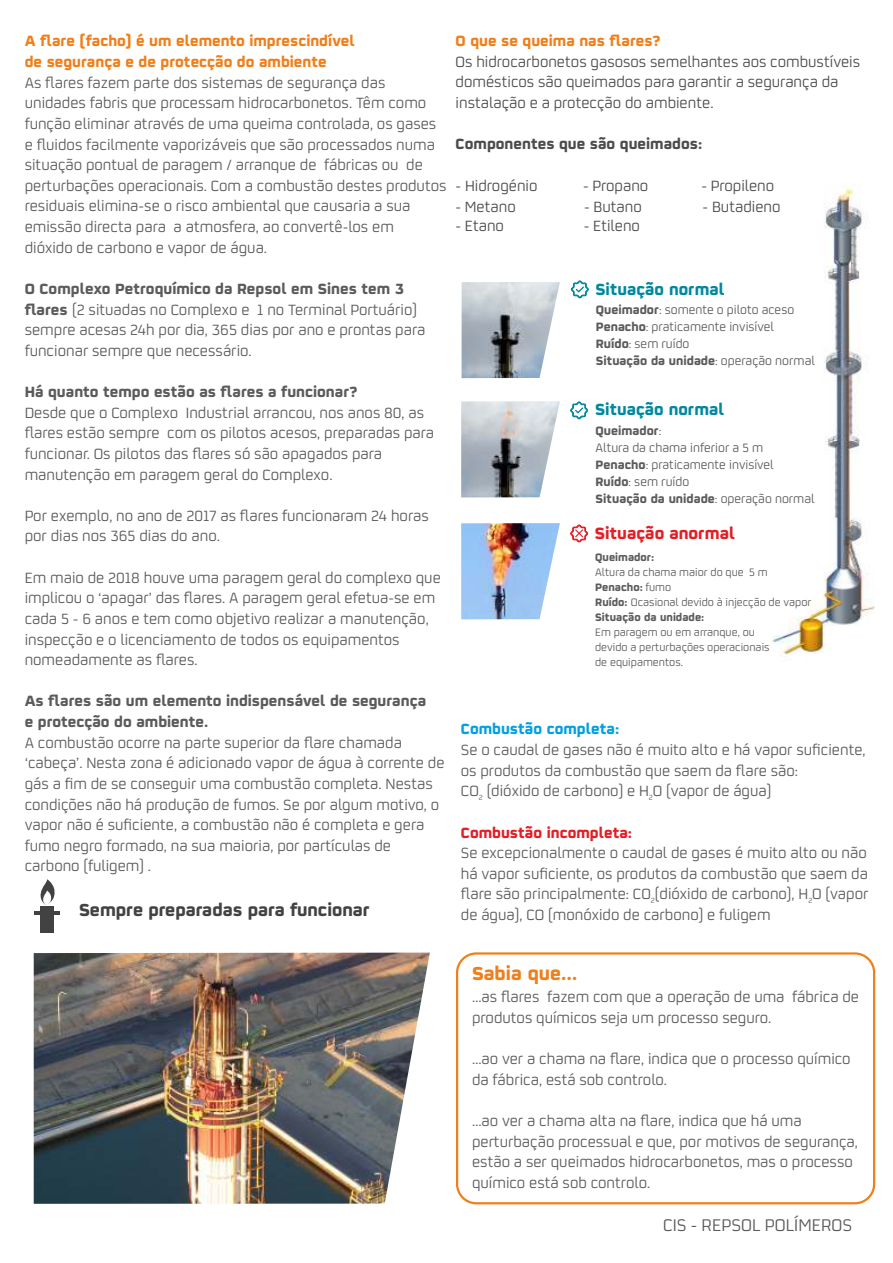
<style>
.page{position:relative;width:893px;height:1263px;background:#fff}
.page>*{position:absolute;margin:0;border:0;box-sizing:border-box;transform-origin:0 0}
.t1{font:700 21px "Repsol";color:#ef7f1a}
.t2{font:700 19.5px "Repsol";color:#434242}
.t3{font:18.75px "Repsol";color:#5b5b5b}
.t4{font:700 18.3px "Repsol";color:#e31e24}
.t5{font:700 18px "Repsol";color:#00889e}
.t6{font:16.5px/20.5px "Repsol";color:#5b5b5b}
.t7{font:16.5px/20.5px "Repsol";color:#4c4c4c}
.t8{font:700 16.5px/20.5px "Repsol";color:#5b5b5b}
.t9{font:700 16.5px/20.5px "Repsol";color:#ef7f1a}
.t10{font:700 16.5px "Repsol";color:#4c4c4c}
.t11{font:700 16.5px "Repsol";color:#e31e24}
.t12{font:700 16.5px "Repsol";color:#00a0e3}
.t13{font:13.5px/17px "Repsol";color:#5b5b5b}
.t14{font:12px/15px "Repsol";color:#5b5b5b}
.t15{font:700 12px "Repsol";color:#5b5b5b}
.t16{font:8.25px "Repsol";color:#5b5b5b}
.s1{font-weight:700}
</style>
<div class="page">
<svg style="left:40px;top:879px;width:15px;height:26px"></svg>
<div style="left:40px;top:906px;width:14px;height:27px;background:#434242"></div>
<hr style="left:34px;top:912px;width:26px;height:3px;background:#434242">
<img style="left:772px;top:184px;width:102px;height:471px">
<img style="left:461px;top:401px;width:99px;height:96px">
<img style="left:462px;top:282px;width:98px;height:96px">
<img style="left:461px;top:523px;width:99px;height:96px">
<svg style="left:570px;top:401px;width:18px;height:18px"></svg>
<svg style="left:571px;top:281px;width:18px;height:17px"></svg>
<svg style="left:570px;top:525px;width:18px;height:17px"></svg>
<svg style="left:456px;top:952px;width:419px;height:252px"></svg>
<img style="left:34px;top:952px;width:396px;height:252px">
<p class="t9" style="left:25px;top:32px;width:331px">A flare (facho) é um elemento imprescindível de segurança e de protecção do ambiente</p>
<p class="t6" style="left:25px;top:73px;width:423px">As flares fazem parte dos sistemas de segurança das unidades fabris que processam hidrocarbonetos. Têm como função eliminar através de uma queima controlada, os gases e fluidos facilmente vaporizáveis que são processados numa situação pontual de paragem / arranque de fábricas ou de perturbações operacionais. Com a combustão destes produtos residuais elimina-se o risco ambiental que causaria a sua emissão directa para a atmosfera, ao convertê-los em<br>dióxido de carbono e vapor de água.</p>
<p class="t6" style="left:25px;top:279px;width:402px"><span class="s1">O Complexo Petroquímico da Repsol em Sines tem 3 flares</span> (2 situadas no Complexo e 1 no Terminal Portuário) sempre acesas 24h por dia, 365 dias por ano e prontas para funcionar sempre que necessário.</p>
<p class="t8" style="left:25px;top:383px;width:334px">Há quanto tempo estão as flares a funcionar?</p>
<p class="t6" style="left:25px;top:403px;width:411px">Desde que o Complexo Industrial arrancou, nos anos 80, as flares estão sempre com os pilotos acesos, preparadas para funcionar. Os pilotos das flares só são apagados para manutenção em paragem geral do Complexo.</p>
<p class="t6" style="left:25px;top:506px;width:406px">Por exemplo, no ano de 2017 as flares funcionaram 24 horas por dias nos 365 dias do ano.</p>
<p class="t6" style="left:25px;top:568px;width:418px">Em maio de 2018 houve uma paragem geral do complexo que implicou o ‘apagar’ das flares. A paragem geral efetua-se em cada 5 - 6 anos e tem como objetivo realizar a manutenção, inspecção e o licenciamento de todos os equipamentos nomeadamente as flares.</p>
<p class="t8" style="left:25px;top:692px;width:403px">As flares são um elemento indispensável de segurança e protecção do ambiente.</p>
<p class="t6" style="left:25px;top:733px;width:421px">A combustão ocorre na parte superior da flare chamada ‘cabeça’. Nesta zona é adicionado vapor de água à corrente de gás a fim de se conseguir uma combustão completa. Nestas condições não há produção de fumos. Se por algum motivo, o vapor não é suficiente, a combustão não é completa e gera fumo negro formado, na sua maioria, por partículas de carbono (fuligem) .</p>
<p class="t2" style="left:79px;top:902px;width:292px">Sempre preparadas para funcionar</p>
<p class="t9" style="left:456px;top:32px;width:207px">O que se queima nas flares?</p>
<p class="t7" style="left:456px;top:52px;width:406px">Os hidrocarbonetos gasosos semelhantes aos combustíveis domésticos são queimados para garantir a segurança da instalação e a protecção do ambiente.</p>
<p class="t10" style="left:456px;top:137px;width:248px">Componentes que são queimados:</p>
<p class="t7" style="left:456px;top:176px;width:83px">- Hidrogénio</p>
<p class="t7" style="left:583px;top:176px;width:67px">- Propano</p>
<p class="t7" style="left:701px;top:176px;width:74px">- Propileno</p>
<p class="t7" style="left:455px;top:197px;width:62px">- Metano</p>
<p class="t7" style="left:584px;top:197px;width:59px">- Butano</p>
<p class="t7" style="left:703px;top:197px;width:79px">- Butadieno</p>
<p class="t7" style="left:455px;top:216px;width:50px">- Etano</p>
<p class="t7" style="left:584px;top:216px;width:58px">- Etileno</p>
<p class="t5" style="left:595px;top:281px;width:131px">Situação normal</p>
<p class="t13" style="left:596px;top:302px;width:221px"><span class="s1">Queimador</span>: somente o piloto aceso<br><span class="s1">Penacho</span>: praticamente invisível<br><span class="s1">Ruído</span>: sem ruído<br><span class="s1">Situação da unidade</span>: operação normal</p>
<p class="t5" style="left:595px;top:401px;width:131px">Situação normal</p>
<p class="t13" style="left:596px;top:423px;width:221px"><span class="s1">Queimador</span>:<br>Altura da chama inferior a 5 m<br><span class="s1">Penacho</span>: praticamente invisível<br><span class="s1">Ruído</span>: sem ruído<br><span class="s1">Situação da unidade</span>: operação normal</p>
<p class="t4" style="left:595px;top:525px;width:142px">Situação anormal</p>
<p class="t15" style="left:595px;top:552px;width:61px">Queimador:</p>
<p class="t14" style="left:595px;top:566px;width:218px">Altura da chama maior do que 5 m<br><span class="s1">Penacho:</span> fumo<br><span class="s1">Ruído:</span> Ocasional devido à injecção de vapor<br><span class="s1">Situação da unidade:</span></p>
<p class="t14" style="left:595px;top:626px;width:176px">Em paragem ou em arranque, ou devido a perturbações operacionais de equipamentos.</p>
<p class="t12" style="left:461px;top:722px;width:160px">Combustão completa:</p>
<p class="t6" style="left:461px;top:740px;width:406px">Se o caudal de gases não é muito alto e há vapor suficiente, os produtos da combustão que saem da flare são:<br>CO (dióxido de carbono) e H O (vapor de água)</p>
<p class="t16" style="left:479px;top:793px;width:5px">2</p>
<p class="t16" style="left:649px;top:793px;width:5px">2</p>
<p class="t11" style="left:461px;top:825px;width:173px">Combustão incompleta:</p>
<p class="t6" style="left:461px;top:844px;width:409px;text-align:justify">Se excepcionalmente o caudal de gases é muito alto ou não há vapor suficiente, os produtos da combustão que saem da flare são principalmente: CO (dióxido de carbono), H O (vapor</p>
<p class="t16" style="left:651px;top:896px;width:5px">2</p>
<p class="t16" style="left:808px;top:896px;width:5px">2</p>
<p class="t6" style="left:461px;top:906px;width:311px">de água), CO (monóxido de carbono) e fuligem</p>
<p class="t1" style="left:472px;top:964px;width:107px">Sabia que…</p>
<p class="t6" style="left:472px;top:988px;width:389px">…as flares fazem com que a operação de uma fábrica de produtos químicos seja um processo seguro.</p>
<p class="t6" style="left:472px;top:1050px;width:380px">…ao ver a chama na flare, indica que o processo químico da fábrica, está sob controlo.</p>
<p class="t6" style="left:472px;top:1111px;width:387px">…ao ver a chama alta na flare, indica que há uma perturbação processual e que, por motivos de segurança, estão a ser queimados hidrocarbonetos, mas o processo químico está sob controlo.</p>
<p class="t3" style="left:663px;top:1217px;width:191px">CIS - REPSOL POLÍMEROS</p>
</div>
